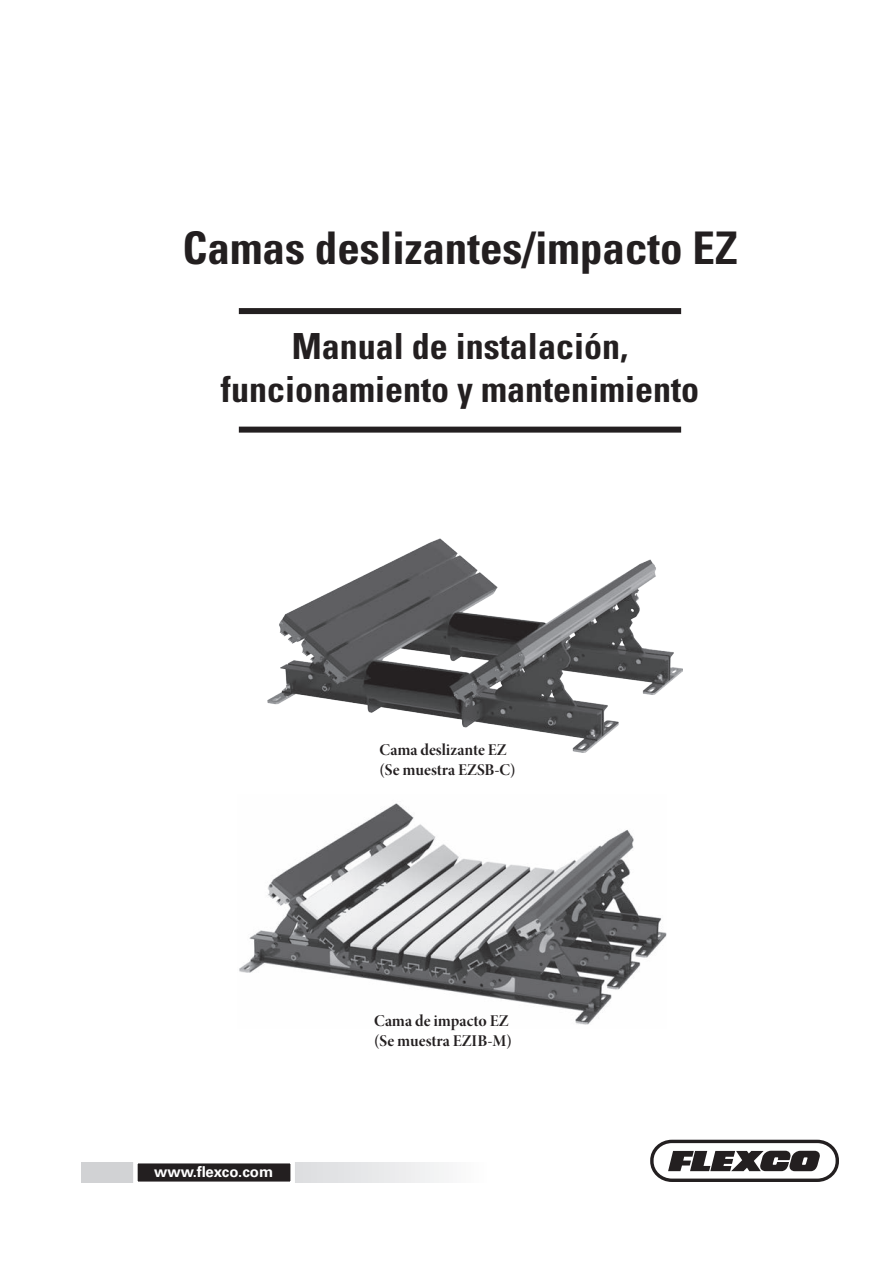
<style>
.page{position:relative;width:893px;height:1263px;background:#fff}
.page>*{position:absolute;margin:0;border:0;box-sizing:border-box;transform-origin:0 0}
.t1{font:700 condensed 45px "Univers LT Std";color:#231f20}
.t2{font:700 condensed 36px/43.2px "Univers LT Std";color:#231f20;text-align:center}
.t3{font:16.5px/19.8px "Minion Pro Bold Disp";color:#231f20}
.t4{font:700 15.6px "Univers LT Std";color:#fff}
.t5{font:700 15px "Univers LT Std";color:#fff}
</style>
<div class="page">
<svg style="left:81px;top:1163px;width:363px;height:19px"></svg>
<div style="left:135px;top:1161px;width:158px;height:23px;background:#231f20"></div>
<div style="left:133px;top:1159px;width:162px;height:27px;border:4px solid #fff"></div>
<svg style="left:650px;top:1140px;width:189px;height:42px"></svg>
<div style="left:239px;top:308px;width:442px;height:6px;background:#231f20"></div>
<div style="left:239px;top:427px;width:442px;height:6px;background:#231f20"></div>
<img style="left:268px;top:539px;width:414px;height:213px">
<img style="left:239px;top:803px;width:428px;height:222px">
<h1 class="t1" style="left:182px;top:221px;width:556px">Camas deslizantes/impacto EZ</h1>
<h2 class="t2" style="left:221px;top:324px;width:480px">Manual de instalación, funcionamiento y mantenimiento</h2>
<p class="t3" style="left:379px;top:741px;width:138px">Cama deslizante EZ (Se muestra EZSB-C)</p>
<p class="t5" style="left:154px;top:1162px;width:121px">www.flexco.com</p>
<p class="t4" style="left:141px;top:1163px;width:126px">www.flexco.com</p>
<p class="t3" style="left:374px;top:1012px;width:139px">Cama de impacto EZ (Se muestra EZIB-M)</p>
</div>
